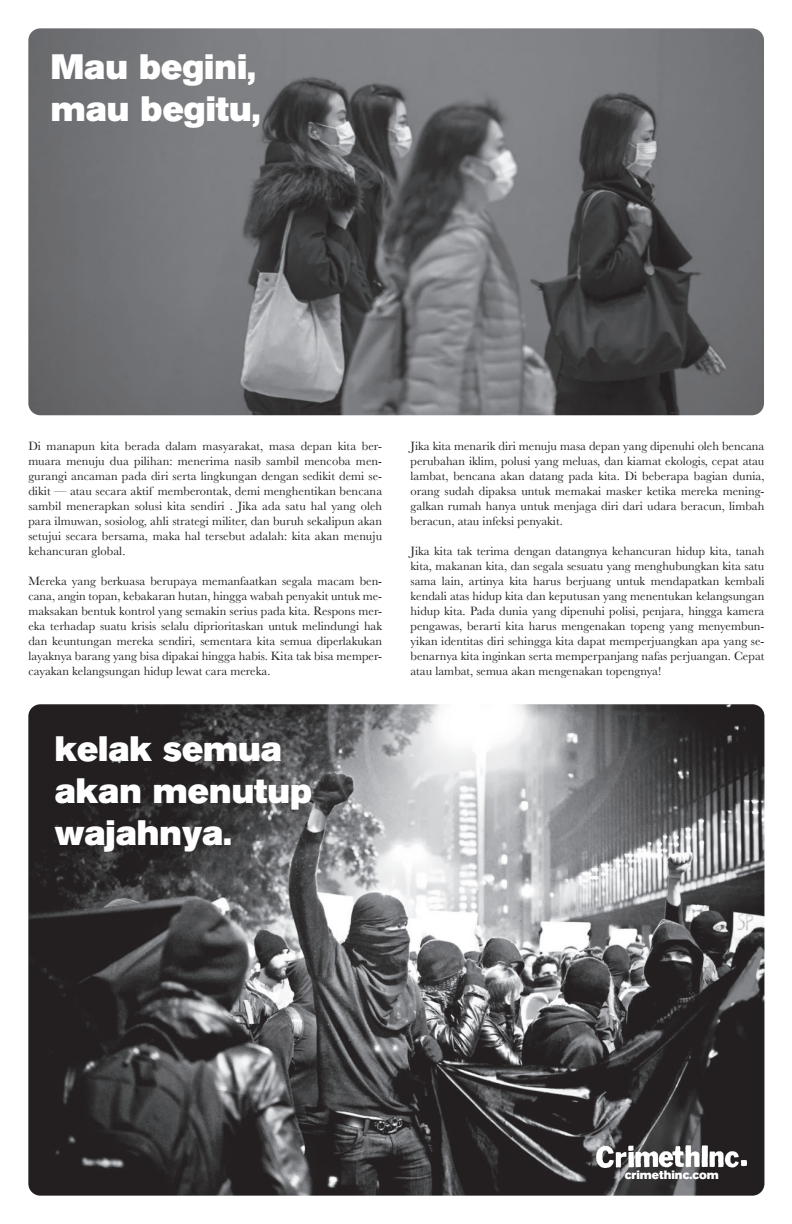
<style>
.page{position:relative;width:792px;height:1224px;background:#fff}
.page>*{position:absolute;margin:0;border:0;box-sizing:border-box;transform-origin:0 0}
.t1{font:35px "Akzidenz Grotesk BE Super";color:#fff}
.t2{font:12.5px/15px "Baskerville";color:#231f20;text-align:justify}
.t3{font:12px "Akzidenz Grotesk BE Super";color:#fff}
</style>
<div class="page">
<img style="left:28px;top:28px;width:736px;height:387px">
<img style="left:28px;top:704px;width:736px;height:492px">
<div style="left:57px;top:738px;width:267px;height:126px;background:#231f20;opacity:.27"></div>
<img style="left:597px;top:1146px;width:150px;height:22px">
<p class="t1" style="left:51px;top:46px;width:207px">Mau begini,</p>
<p class="t1" style="left:51px;top:88px;width:211px">mau begitu,</p>
<p class="t2" style="left:28px;top:438px;width:355px">Di manapun kita berada dalam masyarakat, masa depan kita ber&shy;muara menuju dua pilihan: menerima nasib sambil mencoba men&shy;gurangi ancaman pada diri serta lingkungan dengan sedikit demi se&shy;dikit — atau secara aktif memberontak, demi menghentikan bencana sambil menerapkan solusi kita sendiri . Jika ada satu hal yang oleh para ilmuwan, sosiolog, ahli strategi militer, dan buruh sekalipun akan setujui secara bersama, maka hal tersebut adalah: kita akan menuju kehancuran global.</p>
<p class="t2" style="left:28px;top:573px;width:355px">Mereka yang berkuasa berupaya memanfaatkan segala macam ben&shy;cana, angin topan, kebakaran hutan, hingga wabah penyakit untuk me&shy;maksakan bentuk kontrol yang semakin serius pada kita. Respons mer&shy;eka terhadap suatu krisis selalu diprioritaskan untuk melindungi hak dan keuntungan mereka sendiri, sementara kita semua diperlakukan layaknya barang yang bisa dipakai hingga habis. Kita tak bisa memper&shy;cayakan kelangsungan hidup lewat cara mereka.</p>
<p class="t1" style="left:55px;top:728px;width:229px">kelak semua</p>
<p class="t1" style="left:55px;top:770px;width:259px">akan menutup</p>
<p class="t1" style="left:55px;top:812px;width:179px">wajahnya.</p>
<p class="t2" style="left:411px;top:438px;width:355px">Jika kita menarik diri menuju masa depan yang dipenuhi oleh bencana perubahan iklim, polusi yang meluas, dan kiamat ekologis, cepat atau lambat, bencana akan datang pada kita. Di beberapa bagian dunia, orang sudah dipaksa untuk memakai masker ketika mereka mening&shy;galkan rumah hanya untuk menjaga diri dari udara beracun, limbah beracun, atau infeksi penyakit.</p>
<p class="t2" style="left:411px;top:543px;width:355px">Jika kita tak terima dengan datangnya kehancuran hidup kita, tanah kita, makanan kita, dan segala sesuatu yang menghubungkan kita satu sama lain, artinya kita harus berjuang untuk mendapatkan kembali kendali atas hidup kita dan keputusan yang menentukan kelangsungan hidup kita. Pada dunia yang dipenuhi polisi, penjara, hingga kamera pengawas, berarti kita harus mengenakan topeng yang menyembun&shy;yikan identitas diri sehingga kita dapat memperjuangkan apa yang se&shy;benarnya kita inginkan serta memperpanjang nafas perjuangan. Cepat atau lambat, semua akan mengenakan topengnya!</p>
<p class="t3" style="left:625px;top:1168px;width:96px">crimethinc.com</p>
</div>
